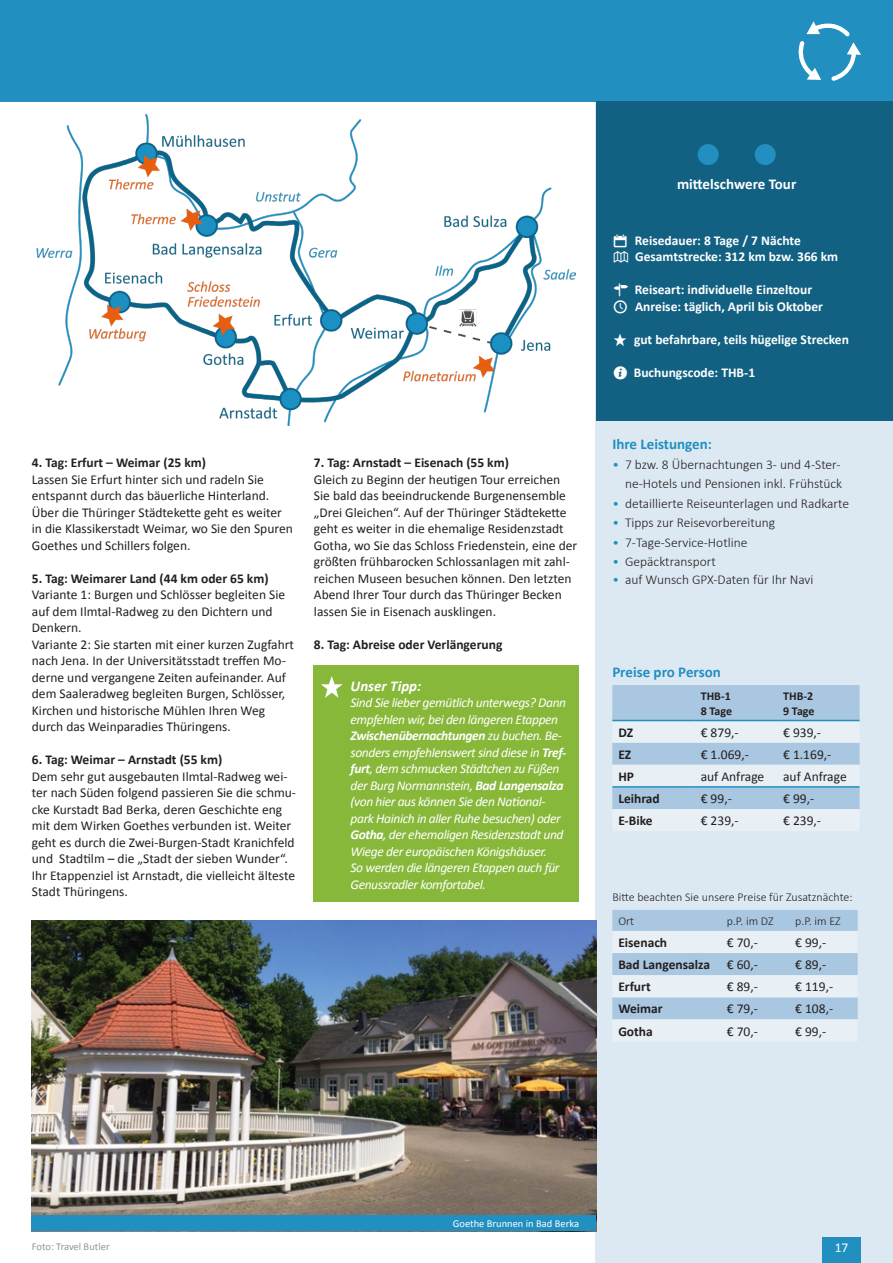
<style>
.page{position:relative;width:893px;height:1263px;background:#fff}
.page>*{position:absolute;margin:0;border:0;box-sizing:border-box;transform-origin:0 0}
.t1{font:60px "Entypo";color:#218fc0}
.t2{font:700 15px "Calibri";color:#218fc0}
.t3{font:700 15px "Calibri";color:#fff}
.t4{font:italic 700 15px "Calibri";color:#fff}
.t5{font:13.5px/16.5px "Calibri";color:#231f20}
.t6{font:italic 13.5px/16.5px "Calibri";letter-spacing:-.03em;color:#fff}
.t7{font:300 13.5px/19.5px "Calibri";color:#231f20;text-align:right}
.t8{font:700 13.5px "Calibri";color:#231f20}
.t9{font:700 13.5px/16.5px "Calibri";color:#fff}
.t10{font:13.5px "Calibri";color:#fff}
.t11{font:300 12px "Calibri";color:#231f20}
.t12{font:700 12px "Calibri";color:#231f20}
.t13{font:10.5px "Calibri";color:#fff}
.t14{font:10.5px "Calibri";color:#939598}
.s1{font-weight:700}
.s2{font-family:"Entypo";font-weight:400;font-size:28.5px}
.s3{color:#218fc0}
</style>
<div class="page">
<div style="left:595px;top:0;width:298px;height:1263px;background:#dce9f3"></div>
<div style="left:822px;top:1237px;width:39px;height:26px;background:#218fc0"></div>
<div style="left:0;top:0;width:893px;height:102px;background:#218fc0"></div>
<img style="left:36px;top:115px;width:539px;height:310px">
<img style="left:32px;top:921px;width:564px;height:294px">
<svg style="left:612px;top:685px;width:248px;height:146px"></svg>
<hr style="left:612px;top:786px;width:83px;height:2px;background:#218fc0">
<hr style="left:695px;top:786px;width:82px;height:2px;background:#218fc0">
<hr style="left:777px;top:786px;width:83px;height:2px;background:#218fc0">
<hr style="left:612px;top:720px;width:83px;height:1px;background:#218fc0">
<hr style="left:695px;top:720px;width:82px;height:1px;background:#218fc0">
<hr style="left:777px;top:720px;width:83px;height:1px;background:#218fc0">
<svg style="left:612px;top:910px;width:246px;height:131px"></svg>
<div style="left:596px;top:101px;width:297px;height:320px;background:#126183"></div>
<div style="left:32px;top:1215px;width:564px;height:16px;background:#218fc0"></div>
<svg style="left:798px;top:21px;width:63px;height:60px"></svg>
<div style="left:314px;top:665px;width:265px;height:237px;background:#88b83a"></div>
<svg style="left:321px;top:676px;width:22px;height:22px"></svg>
<p class="t8" style="left:32px;top:453px;width:176px">4. Tag: Erfurt – Weimar (25 km)</p>
<p class="t5" style="left:32px;top:471px;width:262px">Lassen Sie Erfurt hinter sich und radeln Sie entspannt durch das bäuerliche Hinterland.<br>Über die Thüringer Städtekette geht es weiter in die Klassikerstadt Weimar, wo Sie den Spuren Goethes und Schillers folgen.</p>
<p class="t8" style="left:32px;top:569px;width:238px">5. Tag: Weimarer Land (44 km oder 65 km)</p>
<p class="t5" style="left:32px;top:586px;width:255px">Variante 1: Burgen und Schlösser begleiten Sie auf dem Ilmtal-Radweg zu den Dichtern und<br>Denkern.</p>
<p class="t5" style="left:32px;top:636px;width:264px">Variante 2: Sie starten mit einer kurzen Zugfahrt nach Jena. In der Universitätsstadt treffen Mo&shy;derne und vergangene Zeiten aufeinander. Auf dem Saaleradweg begleiten Burgen, Schlösser, Kirchen und historische Mühlen Ihren Weg durch das Weinparadies Thüringens.</p>
<p class="t8" style="left:32px;top:750px;width:192px">6. Tag: Weimar – Arnstadt (55 km)</p>
<p class="t5" style="left:32px;top:768px;width:266px">Dem sehr gut ausgebauten Ilmtal-Radweg wei&shy;ter nach Süden folgend passieren Sie die schmu&shy;cke Kurstadt Bad Berka, deren Geschichte eng mit dem Wirken Goethes verbunden ist. Weiter geht es durch die Zwei-Burgen-Stadt Kranichfeld und Stadtilm – die „Stadt der sieben Wunder“.<br>Ihr Etappenziel ist Arnstadt, die vielleicht älteste Stadt Thüringens.</p>
<p class="t8" style="left:314px;top:453px;width:197px">7. Tag: Arnstadt – Eisenach (55 km)</p>
<p class="t5" style="left:314px;top:471px;width:265px">Gleich zu Beginn der heutigen Tour erreichen Sie bald das beeindruckende Burgenensemble „Drei Gleichen“. Auf der Thüringer Städtekette geht es weiter in die ehemalige Residenzstadt Gotha, wo Sie das Schloss Friedenstein, eine der größten frühbarocken Schlossanlagen mit zahl&shy;reichen Museen besuchen können. Den letzten Abend Ihrer Tour durch das Thüringer Becken lassen Sie in Eisenach ausklingen.</p>
<p class="t8" style="left:314px;top:635px;width:190px">8. Tag: Abreise oder Verlängerung</p>
<p class="t4" style="left:351px;top:676px;width:72px">Unser Tipp:</p>
<p class="t6" style="left:351px;top:694px;width:217px">Sind Sie lieber gemütlich unterwegs? Dann empfehlen wir, bei den längeren Etappen <span class="s1">Zwischenübernachtungen</span> zu buchen. Be&shy;sonders empfehlenswert sind diese in <span class="s1">Tref&shy;furt</span>, dem schmucken Städtchen zu Füßen der Burg Normannstein, <span class="s1">Bad Langensalza </span>(von hier aus können Sie den National&shy;park Hainich in aller Ruhe besuchen) oder <span class="s1">Gotha</span>, der ehemaligen Residenzstadt und Wiege der europäischen Königshäuser.<br>So werden die längeren Etappen auch für Genussradler komfortabel.</p>
<p class="t1" style="left:695px;top:114px;width:85px">} }</p>
<p class="t3" style="left:677px;top:173px;width:121px">mittelschwere Tour</p>
<p class="t9" style="left:612px;top:231px;width:227px"><span class="s2">P</span> Reisedauer: 8 Tage / 7 Nächte<br><span class="s2">1</span> Gesamtstrecke: 312 km bzw. 366 km</p>
<p class="t9" style="left:612px;top:281px;width:201px"><span class="s2">$</span> Reiseart: individuelle Einzeltour</p>
<p class="t9" style="left:612px;top:297px;width:212px"><span class="s2">N</span> Anreise: täglich, April bis Oktober</p>
<p class="t9" style="left:612px;top:330px;width:238px"><span class="s2">7</span> gut befahrbare, teils hügelige Strecken</p>
<p class="t9" style="left:612px;top:363px;width:144px"><span class="s2">`</span> Buchungscode: THB-1</p>
<p class="t2" style="left:612px;top:434px;width:101px">Ihre Leistungen:</p>
<p class="t7" style="left:612px;top:454px;width:231px"><span class="s3">•</span> 7 bzw. 8 Übernachtungen 3- und 4-Ster&shy;ne-Hotels und Pensionen inkl. Frühstück</p>
<p class="t7" style="left:612px;top:493px;width:238px"><span class="s3">•</span> detaillierte Reiseunterlagen und Radkarte</p>
<p class="t7" style="left:612px;top:513px;width:164px"><span class="s3">•</span> Tipps zur Reisevorbereitung</p>
<p class="t7" style="left:612px;top:532px;width:137px"><span class="s3">•</span> 7-Tage-Service-Hotline</p>
<p class="t7" style="left:612px;top:552px;width:105px"><span class="s3">•</span> Gepäcktransport</p>
<p class="t7" style="left:612px;top:569px;width:203px"><span class="s3">•</span> auf Wunsch GPX-Daten für Ihr Navi</p>
<p class="t2" style="left:612px;top:661px;width:110px">Preise pro Person</p>
<p class="t12" style="left:701px;top:688px;width:31px">THB-1</p>
<p class="t12" style="left:701px;top:702px;width:33px">8 Tage</p>
<p class="t12" style="left:783px;top:688px;width:31px">THB-2</p>
<p class="t12" style="left:783px;top:702px;width:33px">9 Tage</p>
<p class="t8" style="left:618px;top:723px;width:16px">DZ</p>
<p class="t5" style="left:701px;top:723px;width:39px">€ 879,-</p>
<p class="t5" style="left:783px;top:723px;width:39px">€ 939,-</p>
<p class="t8" style="left:618px;top:745px;width:14px">EZ</p>
<p class="t5" style="left:701px;top:746px;width:50px">€ 1.069,-</p>
<p class="t5" style="left:783px;top:746px;width:50px">€ 1.169,-</p>
<p class="t8" style="left:618px;top:767px;width:17px">HP</p>
<p class="t5" style="left:701px;top:768px;width:65px">auf Anfrage</p>
<p class="t5" style="left:783px;top:768px;width:65px">auf Anfrage</p>
<p class="t8" style="left:618px;top:789px;width:43px">Leihrad</p>
<p class="t5" style="left:701px;top:790px;width:33px">€ 99,-</p>
<p class="t5" style="left:783px;top:790px;width:33px">€ 99,-</p>
<p class="t8" style="left:618px;top:811px;width:36px">E-Bike</p>
<p class="t5" style="left:701px;top:812px;width:39px">€ 239,-</p>
<p class="t5" style="left:783px;top:812px;width:39px">€ 239,-</p>
<p class="t11" style="left:612px;top:890px;width:242px">Bitte beachten Sie unsere Preise für Zusatznächte:</p>
<p class="t11" style="left:618px;top:913px;width:17px">Ort</p>
<p class="t11" style="left:727px;top:913px;width:48px">p.P. im DZ</p>
<p class="t11" style="left:795px;top:913px;width:47px">p.P. im EZ</p>
<p class="t8" style="left:618px;top:933px;width:50px">Eisenach</p>
<p class="t5" style="left:727px;top:934px;width:33px">€ 70,-</p>
<p class="t5" style="left:795px;top:934px;width:33px">€ 99,-</p>
<p class="t8" style="left:618px;top:955px;width:93px">Bad Langensalza</p>
<p class="t5" style="left:727px;top:956px;width:33px">€ 60,-</p>
<p class="t5" style="left:795px;top:956px;width:33px">€ 89,-</p>
<p class="t8" style="left:618px;top:977px;width:34px">Erfurt</p>
<p class="t5" style="left:727px;top:978px;width:33px">€ 89,-</p>
<p class="t5" style="left:795px;top:978px;width:39px">€ 119,-</p>
<p class="t8" style="left:618px;top:999px;width:46px">Weimar</p>
<p class="t5" style="left:727px;top:1000px;width:33px">€ 79,-</p>
<p class="t5" style="left:795px;top:1000px;width:39px">€ 108,-</p>
<p class="t8" style="left:618px;top:1021px;width:36px">Gotha</p>
<p class="t5" style="left:727px;top:1022px;width:33px">€ 70,-</p>
<p class="t5" style="left:795px;top:1022px;width:33px">€ 99,-</p>
<p class="t14" style="left:32px;top:1239px;width:79px">Foto: Travel Butler</p>
<p class="t13" style="left:453px;top:1216px;width:128px">Goethe Brunnen in Bad Berka</p>
<p class="t10" style="left:835px;top:1238px;width:15px">17</p>
</div>
